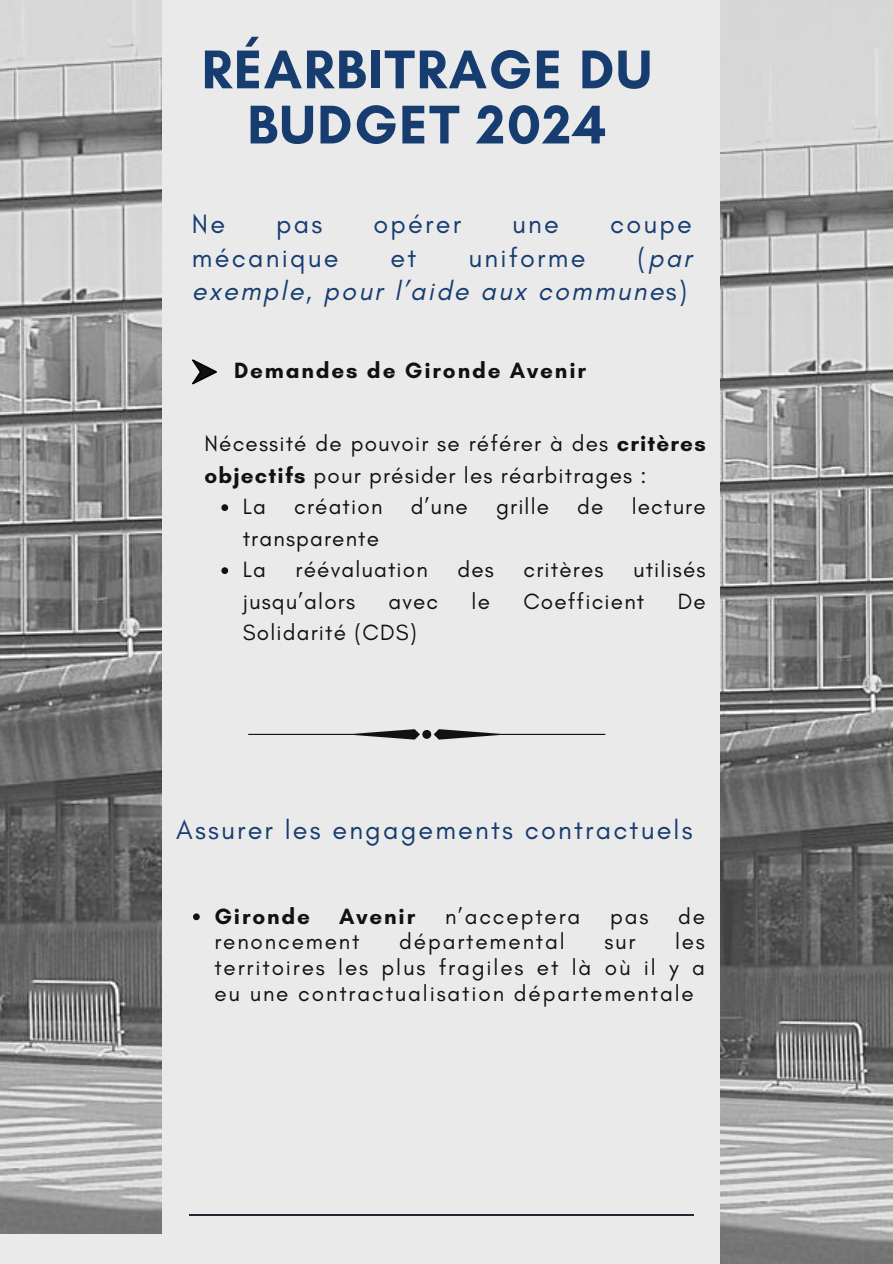
<style>
.page{position:relative;width:893px;height:1264px;background:#fff}
.page>*{position:absolute;margin:0;border:0;box-sizing:border-box;transform-origin:0 0}
.t1{font:700 55.5px/55.2px "Glacial Indifference";letter-spacing:.03em;color:#163c70;text-align:center}
.t2{font:27px "Glacial Indifference";letter-spacing:.08em;color:#163c70}
.t3{font:italic 27px/33.8px "Glacial Indifference";letter-spacing:.08em;color:#163c70;text-align:right}
.t4{font:22.5px/25.8px "Glacial Indifference";letter-spacing:.05em;color:#121010}
.t5{font:700 22.5px "Glacial Indifference";letter-spacing:.08em;color:#121010}
.t6{font:22.5px "Glacial Indifference";letter-spacing:.08em;color:#121010}
.s1{font-style:normal}
.s2{font-weight:700}
</style>
<div class="page">
<div style="left:0;top:0;width:892px;height:1263px;background:#eaeaea"></div>
<img style="left:0;top:0;width:162px;height:1233px">
<hr style="left:189px;top:1214px;width:504px;height:1px;background:#212932">
<svg style="left:192px;top:359px;width:25px;height:25px"></svg>
<svg style="left:248px;top:729px;width:357px;height:10px"></svg>
<svg style="left:221px;top:504px;width:7px;height:7px"></svg>
<svg style="left:221px;top:567px;width:7px;height:7px"></svg>
<svg style="left:193px;top:913px;width:7px;height:7px"></svg>
<img style="left:721px;top:0;width:171px;height:1263px">
<p class="t1" style="left:201px;top:41px;width:452px">RÉARBITRAGE DU<br>BUDGET 2024</p>
<h1 class="t2" style="left:192px;top:207px;width:35px">Ne</h1>
<h1 class="t2" style="left:276px;top:207px;width:48px">pas</h1>
<h1 class="t2" style="left:373px;top:207px;width:89px">opérer</h1>
<h1 class="t2" style="left:512px;top:207px;width:48px">une</h1>
<h1 class="t2" style="left:610px;top:207px;width:83px">coupe</h1>
<h1 class="t2" style="left:192px;top:241px;width:148px">mécanique</h1>
<h1 class="t2" style="left:390px;top:241px;width:27px">et</h1>
<h1 class="t2" style="left:468px;top:241px;width:118px">uniforme</h1>
<h1 class="t3" style="left:192px;top:240px;width:501px"><span class="s1">(</span>par<br>exemple, pour l’aide aux commune<span class="s1">s)</span></h1>
<p class="t5" style="left:234px;top:357px;width:353px">Demandes de Gironde Avenir</p>
<p class="t4" style="left:204px;top:428px;width:502px;line-height:31.5px">Nécessité de pouvoir se référer à des <span class="s2">critères objectifs</span> pour présider les réarbitrages :</p>
<h3 class="t4" style="left:243px;top:493px;width:25px">La</h3>
<h3 class="t4" style="left:294px;top:493px;width:90px">création</h3>
<h3 class="t4" style="left:410px;top:493px;width:59px">d’une</h3>
<h3 class="t4" style="left:496px;top:493px;width:54px">grille</h3>
<h3 class="t4" style="left:577px;top:493px;width:28px">de</h3>
<h3 class="t4" style="left:631px;top:493px;width:75px">lecture</h3>
<h3 class="t4" style="left:243px;top:525px;width:138px">transparente</h3>
<p class="t4" style="left:243px;top:556px;width:25px">La</p>
<p class="t4" style="left:295px;top:556px;width:134px">réévaluation</p>
<p class="t4" style="left:457px;top:556px;width:38px">des</p>
<p class="t4" style="left:523px;top:556px;width:81px">critères</p>
<p class="t4" style="left:633px;top:556px;width:74px">utilisés</p>
<p class="t4" style="left:243px;top:588px;width:114px">jusqu’alors</p>
<p class="t4" style="left:388px;top:588px;width:51px">avec</p>
<p class="t4" style="left:471px;top:588px;width:20px">le</p>
<p class="t4" style="left:523px;top:588px;width:122px">Coefficient</p>
<p class="t4" style="left:677px;top:588px;width:29px">De</p>
<p class="t4" style="left:243px;top:619px;width:175px">Solidarité (CDS)</p>
<p class="t2" style="left:176px;top:813px;width:518px">Assurer les engagements contractuels</p>
<p class="t5" style="left:214px;top:902px;width:97px">Gironde</p>
<p class="t5" style="left:339px;top:902px;width:78px">Avenir</p>
<p class="t6" style="left:445px;top:902px;width:137px">n’acceptera</p>
<p class="t4" style="left:610px;top:902px;width:40px">pas</p>
<p class="t4" style="left:678px;top:902px;width:28px">de</p>
<p class="t6" style="left:214px;top:928px;width:147px">renoncement</p>
<p class="t6" style="left:399px;top:928px;width:167px">départemental</p>
<p class="t4" style="left:604px;top:928px;width:33px">sur</p>
<p class="t4" style="left:214px;top:928px;width:492px;text-align:justify;text-indent:460px">les territoires les plus fragiles et là où il y a eu une contractualisation départementale</p>
</div>
